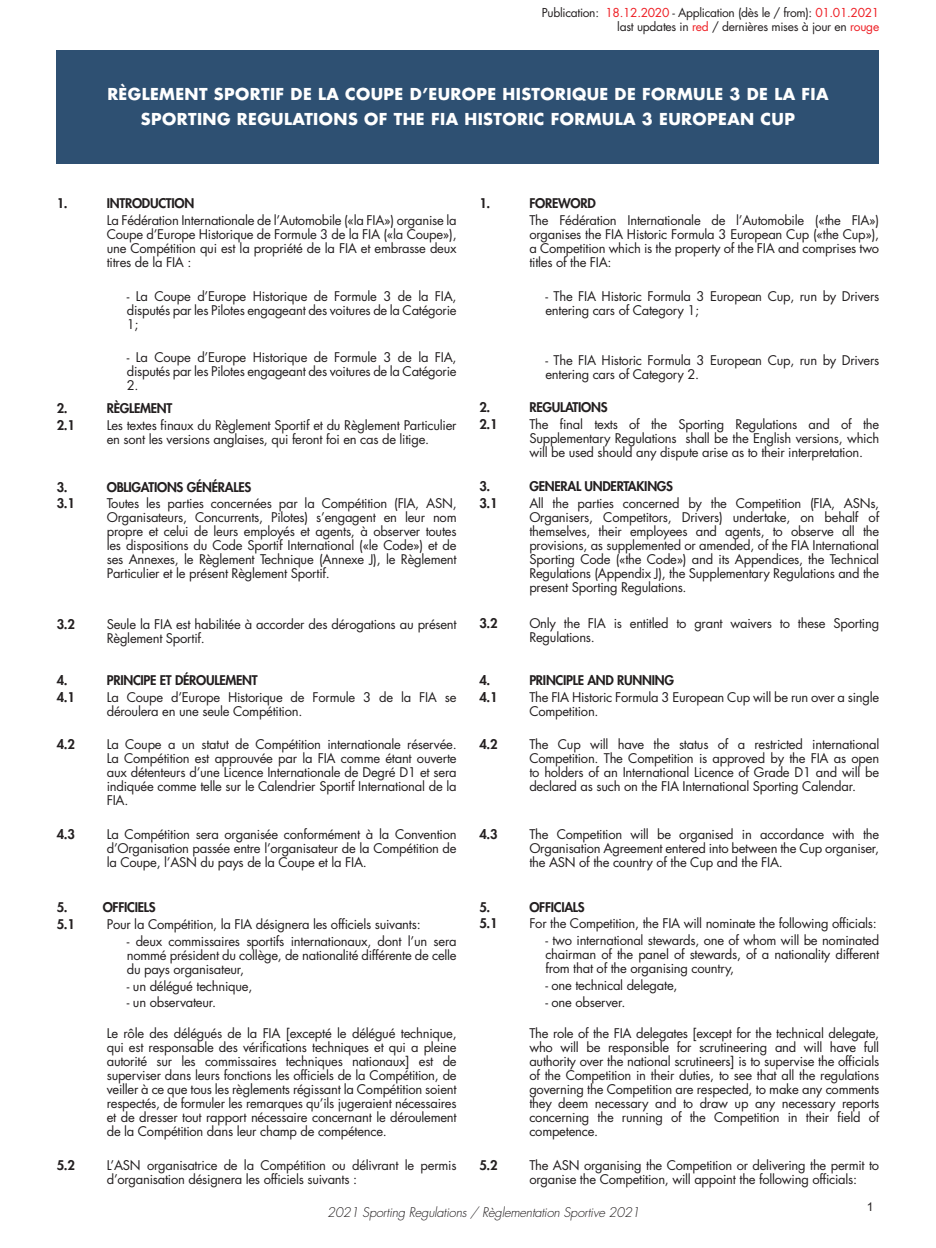
<style>
.page{position:relative;width:936px;height:1248px;background:#fff}
.page>*{position:absolute;margin:0;border:0;box-sizing:border-box;transform-origin:0 0}
.t1{font:700 16px "Futura Std";letter-spacing:.025em;color:#fff}
._2__Titre_article_bo{font:13px/14px "Futura Std";letter-spacing:-.02em;color:#231f20;text-align:justify}
._2__Titre_article_bo-2{font:800 13px "Futura Std";letter-spacing:-.02em;color:#231f20}
.t2{font:italic 300 13px "Futura Std";letter-spacing:-.02em;color:#231f20}
.t3{font:12px/14px "Futura Std";letter-spacing:-.025em;color:#231f20;text-align:right}
.t4{font:12px "Arial";color:#231f20}
.s1{color:#ee1d23}
</style>
<div class="page">
<div style="left:57px;top:51px;width:822px;height:113px;background:#2e5072"></div>
<p class="t3" style="left:542px;top:6px;width:339px">Publication: <span class="s1">18.12.2020</span> - Application (dès le / from): <span class="s1">01.01.2021 </span>last updates in <span class="s1">red</span> / dernières mises à jour en <span class="s1">rouge</span></p>
<p class="t1" style="left:107px;top:84px;width:722px">RÈGLEMENT SPORTIF DE LA COUPE D’EUROPE HISTORIQUE DE FORMULE 3 DE LA FIA</p>
<p class="t1" style="left:141px;top:108px;width:655px">SPORTING REGULATIONS OF THE FIA HISTORIC FORMULA 3 EUROPEAN CUP</p>
<p class="_2__Titre_article_bo-2" style="left:57px;top:195px;width:13px">1.</p>
<p class="_2__Titre_article_bo-2" style="left:107px;top:195px;width:89px">INTRODUCTION</p>
<p class="_2__Titre_article_bo" style="left:107px;top:213px;width:351px">La Fédération Internationale de l’Automobile («la FIA») organise la Coupe d’Europe Historique de Formule 3 de la FIA («la Coupe»), une Compétition qui est la propriété de la FIA et embrasse deux titres de la FIA :</p>
<p class="_2__Titre_article_bo" style="left:127px;top:289px;width:331px">- La Coupe d’Europe Historique de Formule 3 de la FIA, disputés par les Pilotes engageant des voitures de la Catégorie 1;</p>
<p class="_2__Titre_article_bo" style="left:127px;top:351px;width:331px">- La Coupe d’Europe Historique de Formule 3 de la FIA, disputés par les Pilotes engageant des voitures de la Catégorie 2.</p>
<p class="_2__Titre_article_bo-2" style="left:57px;top:400px;width:13px">2.</p>
<p class="_2__Titre_article_bo-2" style="left:107px;top:400px;width:67px">RÈGLEMENT</p>
<p class="_2__Titre_article_bo-2" style="left:57px;top:417px;width:20px">2.1</p>
<p class="_2__Titre_article_bo" style="left:107px;top:418px;width:351px">Les textes finaux du Règlement Sportif et du Règlement Particulier en sont les versions anglaises, qui feront foi en cas de litige.</p>
<p class="_2__Titre_article_bo-2" style="left:57px;top:478px;width:13px">3.</p>
<p class="_2__Titre_article_bo-2" style="left:107px;top:478px;width:146px">OBLIGATIONS GÉNÉRALES</p>
<p class="_2__Titre_article_bo-2" style="left:57px;top:495px;width:20px">3.1</p>
<p class="_2__Titre_article_bo" style="left:107px;top:496px;width:351px">Toutes les parties concernées par la Compétition (FIA, ASN, Organisateurs, Concurrents, Pilotes) s’engagent en leur nom propre et celui de leurs employés et agents, à observer toutes les dispositions du Code Sportif International («le Code») et de ses Annexes, le Règlement Technique (Annexe J), le Règlement Particulier et le présent Règlement Sportif.</p>
<p class="_2__Titre_article_bo-2" style="left:57px;top:616px;width:20px">3.2</p>
<p class="_2__Titre_article_bo" style="left:107px;top:617px;width:351px">Seule la FIA est habilitée à accorder des dérogations au présent<br>Règlement Sportif.</p>
<p class="_2__Titre_article_bo-2" style="left:57px;top:671px;width:13px">4.</p>
<p class="_2__Titre_article_bo-2" style="left:107px;top:671px;width:152px">PRINCIPE ET DÉROULEMENT</p>
<p class="_2__Titre_article_bo-2" style="left:57px;top:688px;width:20px">4.1</p>
<p class="_2__Titre_article_bo" style="left:107px;top:689px;width:351px">La Coupe d’Europe Historique de Formule 3 de la FIA se déroulera en une seule Compétition.</p>
<p class="_2__Titre_article_bo-2" style="left:57px;top:736px;width:20px">4.2</p>
<p class="_2__Titre_article_bo" style="left:107px;top:737px;width:351px">La Coupe a un statut de Compétition internationale réservée.<br>La Compétition est approuvée par la FIA comme étant ouverte aux détenteurs d’une Licence Internationale de Degré D1 et sera indiquée comme telle sur le Calendrier Sportif International de la FIA.</p>
<p class="_2__Titre_article_bo-2" style="left:57px;top:825px;width:20px">4.3</p>
<p class="_2__Titre_article_bo" style="left:107px;top:827px;width:351px">La Compétition sera organisée conformément à la Convention d’Organisation passée entre l’organisateur de la Compétition de la Coupe, l’ASN du pays de la Coupe et la FIA.</p>
<p class="_2__Titre_article_bo-2" style="left:57px;top:898px;width:13px">5.</p>
<p class="_2__Titre_article_bo-2" style="left:103px;top:898px;width:54px">OFFICIELS</p>
<p class="_2__Titre_article_bo-2" style="left:57px;top:915px;width:20px">5.1</p>
<p class="_2__Titre_article_bo" style="left:107px;top:917px;width:315px">Pour la Compétition, la FIA désignera les officiels suivants:</p>
<p class="_2__Titre_article_bo" style="left:127px;top:933px;width:331px">- deux commissaires sportifs internationaux, dont l’un sera nommé président du collège, de nationalité différente de celle du pays organisateur,</p>
<p class="_2__Titre_article_bo" style="left:127px;top:978px;width:127px">- un délégué technique,</p>
<p class="_2__Titre_article_bo" style="left:127px;top:995px;width:91px">- un observateur.</p>
<p class="_2__Titre_article_bo" style="left:107px;top:1026px;width:351px">Le rôle des délégués de la FIA [excepté le délégué technique, qui est responsable des vérifications techniques et qui a pleine autorité sur les commissaires techniques nationaux] est de superviser dans leurs fonctions les officiels de la Compétition, de veiller à ce que tous les règlements régissant la Compétition soient respectés, de formuler les remarques qu’ils jugeraient nécessaires et de dresser tout rapport nécessaire concernant le déroulement de la Compétition dans leur champ de compétence.</p>
<p class="_2__Titre_article_bo-2" style="left:57px;top:1156px;width:20px">5.2</p>
<p class="_2__Titre_article_bo" style="left:107px;top:1158px;width:351px">L’ASN organisatrice de la Compétition ou délivrant le permis d’organisation désignera les officiels suivants :</p>
<p class="_2__Titre_article_bo-2" style="left:479px;top:195px;width:13px">1.</p>
<p class="_2__Titre_article_bo-2" style="left:529px;top:195px;width:68px">FOREWORD</p>
<p class="_2__Titre_article_bo" style="left:529px;top:213px;width:351px">The Fédération Internationale de l’Automobile («the FIA») organises the FIA Historic Formula 3 European Cup («the Cup»), a Competition which is the property of the FIA and comprises two titles of the FIA:</p>
<p class="_2__Titre_article_bo" style="left:545px;top:289px;width:335px">- The FIA Historic Formula 3 European Cup, run by Drivers entering cars of Category 1;</p>
<p class="_2__Titre_article_bo" style="left:545px;top:353px;width:335px">- The FIA Historic Formula 3 European Cup, run by Drivers entering cars of Category 2.</p>
<p class="_2__Titre_article_bo-2" style="left:479px;top:399px;width:13px">2.</p>
<p class="_2__Titre_article_bo-2" style="left:529px;top:399px;width:80px">REGULATIONS</p>
<p class="_2__Titre_article_bo-2" style="left:479px;top:416px;width:20px">2.1</p>
<p class="_2__Titre_article_bo" style="left:529px;top:417px;width:351px">The final texts of the Sporting Regulations and of the Supplementary Regulations shall be the English versions, which will be used should any dispute arise as to their interpretation.</p>
<p class="_2__Titre_article_bo-2" style="left:479px;top:478px;width:13px">3.</p>
<p class="_2__Titre_article_bo-2" style="left:529px;top:478px;width:145px">GENERAL UNDERTAKINGS</p>
<p class="_2__Titre_article_bo-2" style="left:479px;top:494px;width:20px">3.1</p>
<p class="_2__Titre_article_bo" style="left:529px;top:496px;width:351px">All the parties concerned by the Competition (FIA, ASNs, Organisers, Competitors, Drivers) undertake, on behalf of themselves, their employees and agents, to observe all the provisions, as supplemented or amended, of the FIA International Sporting Code («the Code») and its Appendices, the Technical Regulations (Appendix J), the Supplementary Regulations and the present Sporting Regulations.</p>
<p class="_2__Titre_article_bo-2" style="left:479px;top:615px;width:20px">3.2</p>
<p class="_2__Titre_article_bo" style="left:529px;top:616px;width:351px">Only the FIA is entitled to grant waivers to these Sporting<br>Regulations.</p>
<p class="_2__Titre_article_bo-2" style="left:479px;top:671px;width:13px">4.</p>
<p class="_2__Titre_article_bo-2" style="left:529px;top:671px;width:146px">PRINCIPLE AND RUNNING</p>
<p class="_2__Titre_article_bo-2" style="left:479px;top:688px;width:20px">4.1</p>
<p class="_2__Titre_article_bo" style="left:529px;top:689px;width:351px">The FIA Historic Formula 3 European Cup will be run over a single<br>Competition.</p>
<p class="_2__Titre_article_bo-2" style="left:479px;top:736px;width:20px">4.2</p>
<p class="_2__Titre_article_bo" style="left:529px;top:737px;width:351px">The Cup will have the status of a restricted international Competition. The Competition is approved by the FIA as open to holders of an International Licence of Grade D1 and will be declared as such on the FIA International Sporting Calendar.</p>
<p class="_2__Titre_article_bo-2" style="left:479px;top:825px;width:20px">4.3</p>
<p class="_2__Titre_article_bo" style="left:529px;top:827px;width:351px">The Competition will be organised in accordance with the Organisation Agreement entered into between the Cup organiser, the ASN of the country of the Cup and the FIA.</p>
<p class="_2__Titre_article_bo-2" style="left:479px;top:898px;width:13px">5.</p>
<p class="_2__Titre_article_bo-2" style="left:529px;top:898px;width:57px">OFFICIALS</p>
<p class="_2__Titre_article_bo-2" style="left:479px;top:915px;width:20px">5.1</p>
<p class="_2__Titre_article_bo" style="left:529px;top:916px;width:349px">For the Competition, the FIA will nominate the following officials:</p>
<p class="_2__Titre_article_bo" style="left:545px;top:933px;width:335px">- two international stewards, one of whom will be nominated chairman of the panel of stewards, of a nationality different from that of the organising country,</p>
<p class="_2__Titre_article_bo" style="left:545px;top:978px;width:134px">- one technical delegate,</p>
<p class="_2__Titre_article_bo" style="left:545px;top:995px;width:81px">- one observer.</p>
<p class="_2__Titre_article_bo" style="left:529px;top:1026px;width:351px">The role of the FIA delegates [except for the technical delegate, who will be responsible for scrutineering and will have full authority over the national scrutineers] is to supervise the officials of the Competition in their duties, to see that all the regulations governing the Competition are respected, to make any comments they deem necessary and to draw up any necessary reports concerning the running of the Competition in their field of competence.</p>
<p class="_2__Titre_article_bo-2" style="left:479px;top:1156px;width:20px">5.2</p>
<p class="_2__Titre_article_bo" style="left:529px;top:1157px;width:351px">The ASN organising the Competition or delivering the permit to organise the Competition, will appoint the following officials:</p>
<p class="t2" style="left:327px;top:1204px;width:314px">2021 Sporting Regulations / Règlementation Sportive 2021</p>
<p class="t4" style="left:866px;top:1198px;width:8px">1</p>
</div>
